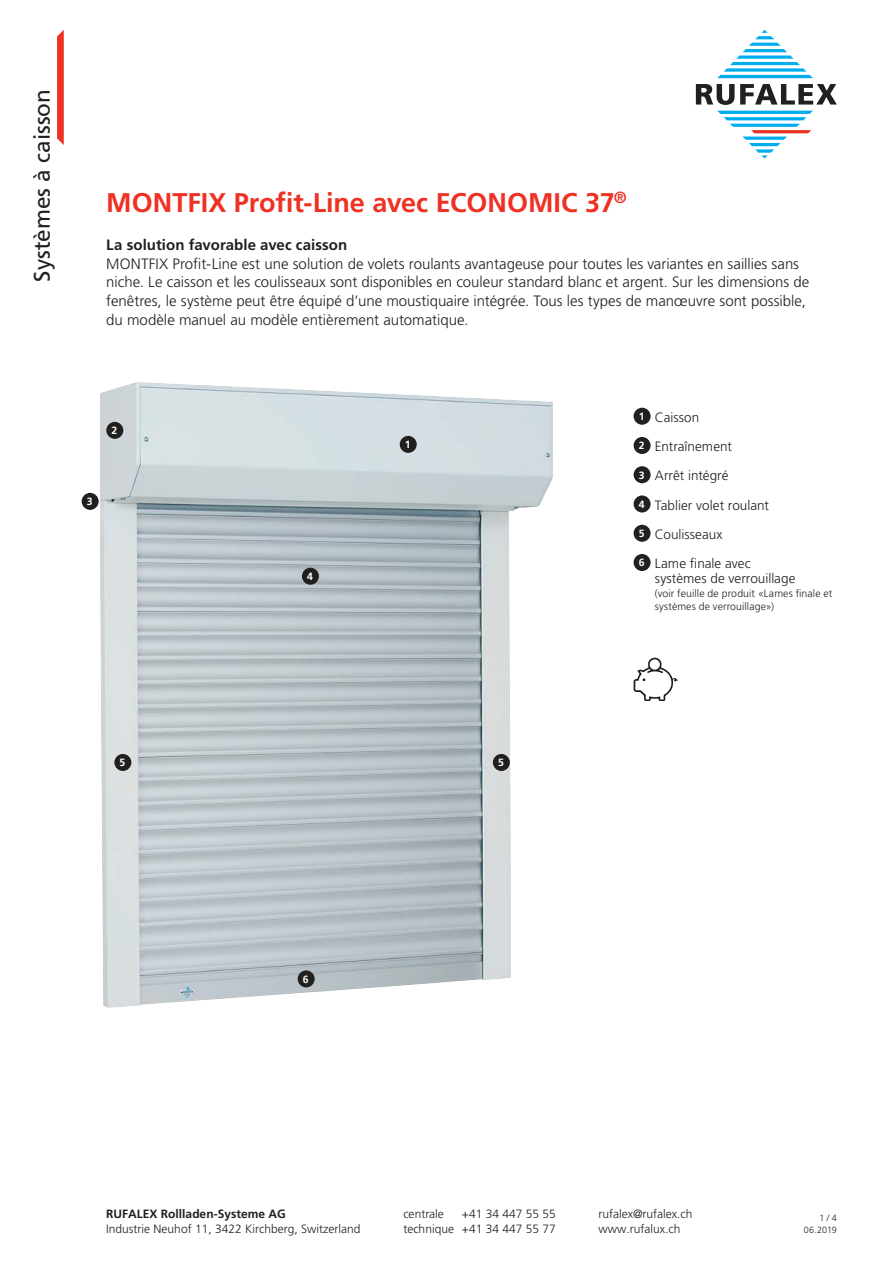
<style>
.page{position:relative;width:893px;height:1263px;background:#fff}
.page>*{position:absolute;margin:0;border:0;box-sizing:border-box;transform-origin:0 0}
.t1{font:700 27px "Frutiger LT Std";color:#ee3123}
.t2{font:22.5px "Frutiger LT Std";color:#221f1f}
.t3{font:300 15px/18.8px "Frutiger LT Std";color:#221f1f}
.t4{font:700 15px "Frutiger LT Std";letter-spacing:.005em;color:#221f1f}
.t5{font:300 13.5px/29.2px "Frutiger LT Std";color:#221f1f}
.t6{font:300 12px "Frutiger LT Std";color:#221f1f}
.t7{font:700 12px "Frutiger LT Std";color:#221f1f}
.t8{font:300 10.5px/13.5px "Frutiger LT Std";letter-spacing:.01em;color:#221f1f}
.t9{font:700 10.5px "Frutiger LT Std";color:#fff}
.t10{font:300 9px/12px "Frutiger LT Std";letter-spacing:-.005em;color:#221f1f;text-align:right}
.s1{font-weight:700;font-size:10.5px;color:#fff}
</style>
<div class="page">
<img style="left:100px;top:382px;width:453px;height:626px">
<div style="left:400px;top:436px;width:17px;height:17px;background:#221f1f;border-radius:50%"></div>
<div style="left:106px;top:422px;width:17px;height:17px;background:#221f1f;border-radius:50%"></div>
<div style="left:82px;top:493px;width:17px;height:17px;background:#221f1f;border-radius:50%"></div>
<div style="left:302px;top:568px;width:17px;height:17px;background:#221f1f;border-radius:50%"></div>
<div style="left:298px;top:970px;width:17px;height:17px;background:#221f1f;border-radius:50%"></div>
<div style="left:493px;top:754px;width:17px;height:17px;background:#221f1f;border-radius:50%"></div>
<div style="left:114px;top:754px;width:17px;height:17px;background:#221f1f;border-radius:50%"></div>
<svg style="left:634px;top:657px;width:44px;height:44px"></svg>
<div style="left:634px;top:408px;width:17px;height:17px;background:#221f1f;border-radius:50%"></div>
<div style="left:634px;top:437px;width:17px;height:17px;background:#221f1f;border-radius:50%"></div>
<div style="left:634px;top:466px;width:17px;height:17px;background:#221f1f;border-radius:50%"></div>
<div style="left:634px;top:495px;width:17px;height:17px;background:#221f1f;border-radius:50%"></div>
<div style="left:634px;top:525px;width:17px;height:17px;background:#221f1f;border-radius:50%"></div>
<div style="left:634px;top:554px;width:17px;height:17px;background:#221f1f;border-radius:50%"></div>
<svg style="left:717px;top:30px;width:96px;height:48px"></svg>
<svg style="left:717px;top:111px;width:96px;height:48px"></svg>
<svg style="left:696px;top:84px;width:141px;height:21px"></svg>
<svg style="left:57px;top:30px;width:7px;height:115px"></svg>
<h2 class="t2" style="left:33px;top:282px;width:194px;rotate:-90deg">Systèmes à caisson</h2>
<h1 class="t1" style="left:106px;top:191px;width:522px">MONTFIX Profit-Line avec ECONOMIC 37<sup>®</sup></h1>
<p class="t4" style="left:106px;top:238px;width:242px">La solution favorable avec caisson</p>
<p class="t3" style="left:106px;top:255px;width:704px">MONTFIX Profit-Line est une solution de volets roulants avantageuse pour toutes les variantes en saillies sans niche. Le caisson et les coulisseaux sont disponibles en couleur standard blanc et argent. Sur les dimensions de fenêtres, le système peut être équipé d’une moustiquaire intégrée. Tous les types de manœuvre sont possible, du modèle manuel au modèle entièrement automatique.</p>
<p class="t9" style="left:112px;top:426px;width:7px">2</p>
<p class="t9" style="left:87px;top:497px;width:7px">3</p>
<p class="t9" style="left:307px;top:572px;width:7px">4</p>
<p class="t9" style="left:405px;top:440px;width:7px">1</p>
<p class="t5" style="left:639px;top:403px;width:132px"><span class="s1">1</span> Caisson<br><span class="s1">2</span> Entraînement<br><span class="s1">3</span> Arrêt intégré<br><span class="s1">4</span> Tablier volet roulant<br><span class="s1">5</span> Coulisseaux<br><span class="s1">6</span> Lame finale avec</p>
<p class="t5" style="left:655px;top:565px;width:142px">systèmes de verrouillage</p>
<p class="t8" style="left:655px;top:587px;width:179px">(voir feuille de produit «Lames finale et systèmes de verrouillage»)</p>
<p class="t9" style="left:120px;top:758px;width:7px">5</p>
<p class="t9" style="left:498px;top:758px;width:7px">5</p>
<p class="t9" style="left:303px;top:975px;width:7px">6</p>
<p class="t7" style="left:106px;top:1209px;width:181px">RUFALEX Rollladen-Systeme AG</p>
<p class="t6" style="left:403px;top:1209px;width:42px">centrale</p>
<p class="t6" style="left:462px;top:1209px;width:95px">+41 34 447 55 55</p>
<p class="t6" style="left:598px;top:1209px;width:96px">rufalex@rufalex.ch</p>
<p class="t6" style="left:106px;top:1224px;width:256px">Industrie Neuhof 11, 3422 Kirchberg, Switzerland</p>
<p class="t6" style="left:403px;top:1224px;width:154px">technique +41 34 447 55 77</p>
<p class="t6" style="left:598px;top:1224px;width:84px">www.rufalux.ch</p>
<p class="t10" style="left:804px;top:1213px;width:34px">1 / 4<br>06.2019</p>
</div>
